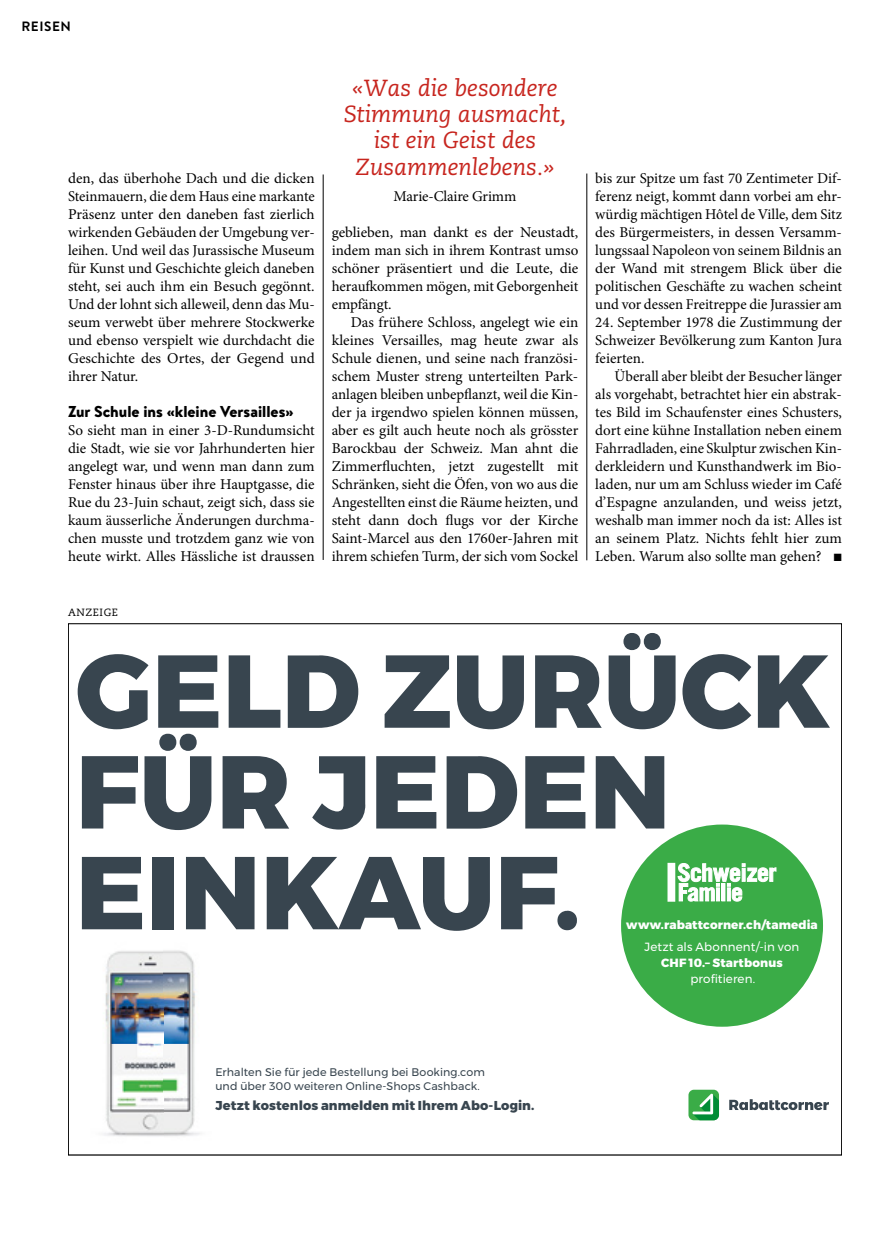
<style>
.page{position:relative;width:893px;height:1234px;background:#fff}
.page>*{position:absolute;margin:0;border:0;box-sizing:border-box;transform-origin:0 0}
.t1{font:800 103.2px/100.6px "Montserrat";color:#38454f}
.QUOTE_Caeci_15_5pt_x{font:italic 23.25px/26.2px "Caecilia";color:#c7251e;text-align:center}
._230_Zwischentitel_B{font:900 15.75px "Brandon Text";color:#000}
._220_GS3sp_mEinz_x08{font:15px/18px "Minion Pro";color:#000;text-align:justify}
._220_GS3sp_oEinz_x08{font:15px/18px "Minion Pro";color:#000;text-align:justify}
.QUOTE_Caeci_15_5pt_x-2{font:15px "Minion Pro";letter-spacing:-.01em;color:#000}
.RUBRIKTITEL_klein_Br{font:700 13.5px "Brandon Grotesque";letter-spacing:.04em;color:#000}
.t2{font:800 12.9px "Montserrat";letter-spacing:.005em;color:#38454f}
.t3{font:800 11.85px/21.5px "Montserrat";letter-spacing:.01em;color:#fff;text-align:center}
.t4{font:11.1px/13.2px "Montserrat";letter-spacing:.01em;color:#38454f}
.INSERAT_Anzeigehinwe{font:10.5px "Caecilia";letter-spacing:.06em;color:#000}
._900_Schlusspunkt{font:10.5px "Zapf Dingbats Std";color:#000}
.s1{font-weight:400}
</style>
<div class="page">
<hr style="left:587px;top:173px;width:1px;height:387px;background:#000">
<hr style="left:323px;top:174px;width:1px;height:386px;background:#000">
<svg style="left:729px;top:1099px;width:100px;height:10px"></svg>
<div style="left:688px;top:1089px;width:31px;height:30px;background:#3aac47;border-radius:5px"></div>
<svg style="left:692px;top:1093px;width:27px;height:26px"></svg>
<img style="left:104px;top:950px;width:96px;height:187px">
<div style="left:621px;top:824px;width:202px;height:202px;background:#3aac47;border-radius:50%"></div>
<svg style="left:678px;top:863px;width:98px;height:38px"></svg>
<div style="left:668px;top:863px;width:7px;height:38px;background:#fff"></div>
<p class="RUBRIKTITEL_klein_Br" style="left:21px;top:17px;width:51px">REISEN</p>
<p class="_220_GS3sp_oEinz_x08" style="left:68px;top:169px;width:248px">den, das überhohe Dach und die dicken Steinmauern, die dem Haus eine markante Präsenz unter den daneben fast zierlich wirkenden Gebäuden der Umgebung ver&shy;leihen. Und weil das Jurassische Museum für Kunst und Geschichte gleich daneben steht, sei auch ihm ein Besuch gegönnt.<br>Und der lohnt sich alleweil, denn das Mu&shy;seum verwebt über mehrere Stockwerke und ebenso verspielt wie durchdacht die Geschichte des Ortes, der Gegend und ihrer Natur.</p>
<p class="_230_Zwischentitel_B" style="left:68px;top:400px;width:227px">Zur Schule ins «kleine Versailles»</p>
<p class="_220_GS3sp_oEinz_x08" style="left:68px;top:421px;width:248px">So sieht man in einer 3-D-Rundumsicht die Stadt, wie sie vor Jahrhunderten hier angelegt war, und wenn man dann zum Fenster hinaus über ihre Hauptgasse, die Rue du 23-Juin schaut, zeigt sich, dass sie kaum äusserliche Änderungen durchma&shy;chen musste und trotzdem ganz wie von heute wirkt. Alles Hässliche ist draussen</p>
<p class="QUOTE_Caeci_15_5pt_x" style="left:344px;top:75px;width:224px">«Was die besondere<br>Stimmung ausmacht, ist ein Geist des<br>Zusammenlebens.»</p>
<p class="QUOTE_Caeci_15_5pt_x-2" style="left:394px;top:186px;width:124px">Marie-Claire Grimm</p>
<p class="_220_GS3sp_oEinz_x08" style="left:332px;top:223px;width:248px">geblieben, man dankt es der Neustadt, indem man sich in ihrem Kontrast umso schöner präsentiert und die Leute, die heraufkommen mögen, mit Geborgenheit empfängt.</p>
<p class="_220_GS3sp_mEinz_x08" style="left:332px;top:313px;width:248px;text-indent:19px">Das frühere Schloss, angelegt wie ein kleines Versailles, mag heute zwar als Schule dienen, und seine nach französi&shy;schem Muster streng unterteilten Park&shy;anlagen bleiben unbepflanzt, weil die Kin&shy;der ja irgendwo spielen können müssen, aber es gilt auch heute noch als grösster Barockbau der Schweiz. Man ahnt die Zimmerfluchten, jetzt zugestellt mit Schränken, sieht die Öfen, von wo aus die Angestellten einst die Räume heizten, und steht dann doch flugs vor der Kirche Saint-Marcel aus den 1760er-Jahren mit ihrem schiefen Turm, der sich vom Sockel</p>
<p class="_220_GS3sp_mEinz_x08" style="left:595px;top:169px;width:248px">bis zur Spitze um fast 70 Zentimeter Dif&shy;ferenz neigt, kommt dann vorbei am ehr&shy;würdig mächtigen Hôtel de Ville, dem Sitz des Bürgermeisters, in dessen Versamm&shy;lungssaal Napoleon von seinem Bildnis an der Wand mit strengem Blick über die politischen Geschäfte zu wachen scheint und vor dessen Freitreppe die Jurassier am</p>
<p class="_220_GS3sp_mEinz_x08" style="left:595px;top:313px;width:248px">24. September 1978 die Zustimmung der Schweizer Bevölkerung zum Kanton Jura feierten.</p>
<p class="_220_GS3sp_mEinz_x08" style="left:595px;top:367px;width:248px;text-indent:19px">Überall aber bleibt der Besucher länger als vorgehabt, betrachtet hier ein abstrak&shy;tes Bild im Schaufenster eines Schusters, dort eine kühne Installation neben einem Fahrradladen, eine Skulptur zwischen Kin&shy;derkleidern und Kunsthandwerk im Bio&shy;laden, nur um am Schluss wieder im Café d’Espagne anzulanden, und weiss jetzt, weshalb man immer noch da ist: Alles ist an seinem Platz. Nichts fehlt hier zum Leben. Warum also sollte man gehen?</p>
<p class="_900_Schlusspunkt" style="left:834px;top:552px;width:9px">■</p>
<p class="INSERAT_Anzeigehinwe" style="left:68px;top:605px;width:51px">ANZEIGE</p>
<p class="t1" style="left:76px;top:641px;width:756px">GELD ZURÜCK<br>FÜR JEDEN<br>EINKAUF.</p>
<p class="t3" style="left:626px;top:914px;width:193px">www.rabattcorner.ch/tamedia<br><span class="s1">Jetzt als Abonnent/-in von</span></p>
<p class="t3" style="left:661px;top:954px;width:123px;line-height:15.9px">CHF 10.– Startbonus <span class="s1">profitieren.</span></p>
<p class="t4" style="left:215px;top:1065px;width:271px">Erhalten Sie für jede Bestellung bei Booking.com und über 300 weiteren Online-Shops Cashback.</p>
<p class="t2" style="left:215px;top:1095px;width:320px">Jetzt kostenlos anmelden mit Ihrem Abo-Login.</p>
</div>
